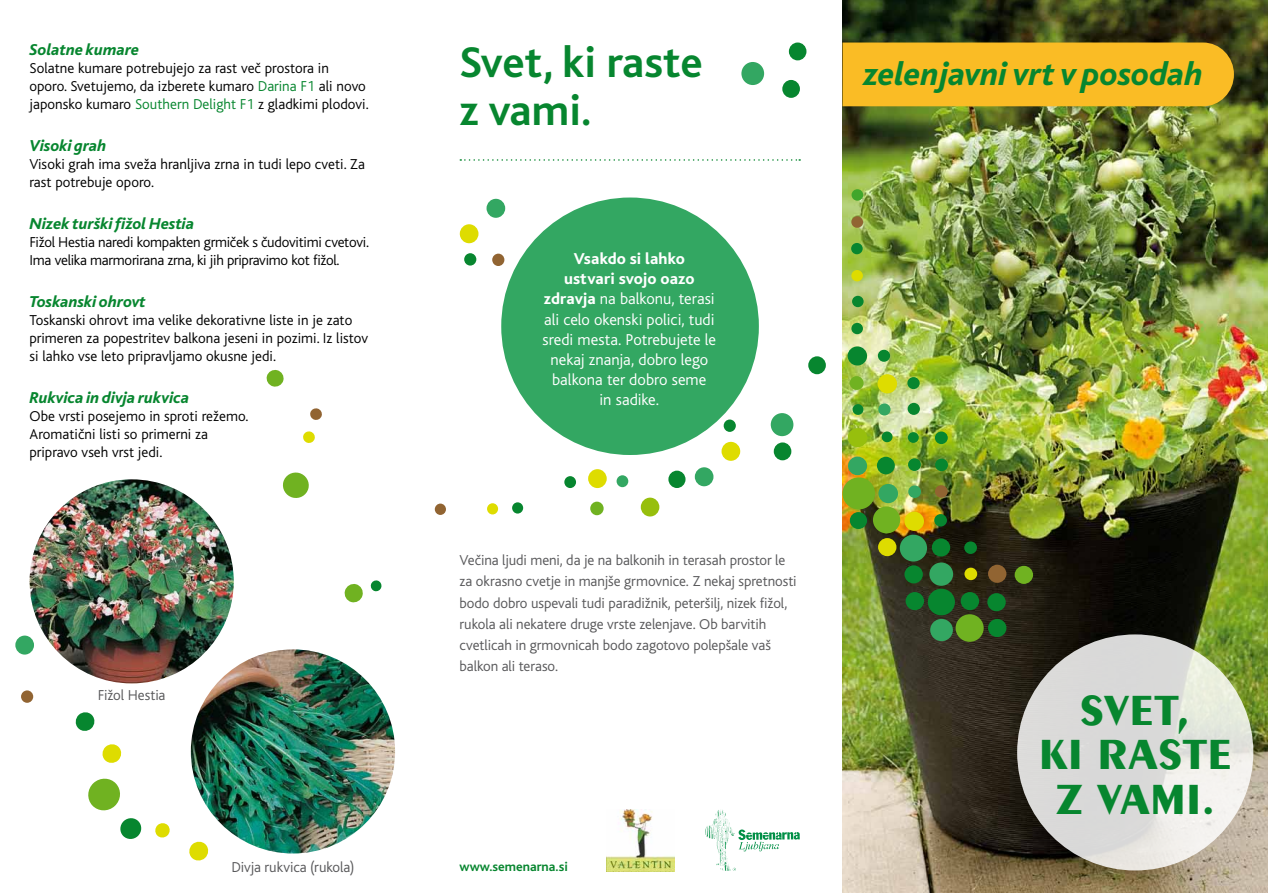
<style>
.page{position:relative;width:1268px;height:893px;background:#fff}
.page>*{position:absolute;margin:0;border:0;box-sizing:border-box;transform-origin:0 0}
.t1{font:700 45px/48px "Bliss CE";color:#07862f}
.t2{font:700 45px/44.2px "SS Peignot";color:#07862f;text-align:center}
.t3{font:italic 800 33.75px "Bliss CE";color:#07862f}
.t4{font:300 16.5px/20.1px "Bliss CE";color:#fff;text-align:center}
.t5{font:italic 800 16.5px "Bliss CE";color:#07862f}
.t6{font:300 15px/18px "Bliss CE";color:#000}
.t7{font:300 15px/21px "Bliss CE";letter-spacing:-.005em;color:#58585a}
.t8{font:300 15px/18px "Bliss CE";letter-spacing:-.02em;color:#000}
.t9{font:700 13.5px "Bliss CE";color:#07862f}
.s1{color:#07862f}
.s2{font-weight:800}
</style>
<div class="page">
<img style="left:842px;top:0;width:425px;height:893px">
<div style="left:842px;top:43px;width:391px;height:63px;background:#fabc25"></div>
<div style="left:847px;top:346px;width:20px;height:20px;background:#07862f;border-radius:50%"></div>
<div style="left:877px;top:374px;width:20px;height:19px;background:#dedc00;border-radius:50%"></div>
<div style="left:847px;top:428px;width:20px;height:19px;background:#97bf0d;border-radius:50%"></div>
<div style="left:849px;top:376px;width:14px;height:14px;background:#70b221;border-radius:50%"></div>
<div style="left:907px;top:377px;width:12px;height:12px;background:#07862f;border-radius:50%"></div>
<div style="left:877px;top:350px;width:13px;height:12px;background:#07862f;border-radius:50%"></div>
<div style="left:878px;top:403px;width:12px;height:13px;background:#33a762;border-radius:50%"></div>
<div style="left:907px;top:403px;width:12px;height:12px;background:#07862f;border-radius:50%"></div>
<div style="left:852px;top:404px;width:11px;height:11px;background:#07862f;border-radius:50%"></div>
<div style="left:881px;top:431px;width:11px;height:11px;background:#07862f;border-radius:50%"></div>
<div style="left:907px;top:432px;width:11px;height:11px;background:#07862f;border-radius:50%"></div>
<div style="left:987px;top:593px;width:18px;height:18px;background:#07862f;border-radius:50%"></div>
<div style="left:987px;top:619px;width:19px;height:18px;background:#07862f;border-radius:50%"></div>
<div style="left:960px;top:592px;width:19px;height:18px;background:#07862f;border-radius:50%"></div>
<div style="left:905px;top:592px;width:19px;height:18px;background:#07862f;border-radius:50%"></div>
<div style="left:929px;top:619px;width:23px;height:22px;background:#33a762;border-radius:50%"></div>
<div style="left:927px;top:588px;width:27px;height:27px;background:#07862f;border-radius:50%"></div>
<div style="left:955px;top:614px;width:28px;height:28px;background:#70b221;border-radius:50%"></div>
<div style="left:842px;top:477px;width:33px;height:33px;background:#70b221;border-radius:50%"></div>
<div style="left:872px;top:506px;width:28px;height:27px;background:#70b221;border-radius:50%"></div>
<div style="left:899px;top:534px;width:28px;height:28px;background:#33a762;border-radius:50%"></div>
<div style="left:929px;top:562px;width:24px;height:24px;background:#33a762;border-radius:50%"></div>
<div style="left:878px;top:484px;width:20px;height:19px;background:#33a762;border-radius:50%"></div>
<div style="left:904px;top:511px;width:19px;height:20px;background:#dedc00;border-radius:50%"></div>
<div style="left:849px;top:512px;width:18px;height:17px;background:#07862f;border-radius:50%"></div>
<div style="left:877px;top:538px;width:19px;height:18px;background:#dedc00;border-radius:50%"></div>
<div style="left:931px;top:538px;width:19px;height:19px;background:#07862f;border-radius:50%"></div>
<div style="left:904px;top:565px;width:18px;height:19px;background:#07862f;border-radius:50%"></div>
<div style="left:987px;top:565px;width:19px;height:18px;background:#916432;border-radius:50%"></div>
<div style="left:1014px;top:566px;width:18px;height:18px;background:#70b221;border-radius:50%"></div>
<div style="left:908px;top:485px;width:12px;height:13px;background:#33a762;border-radius:50%"></div>
<div style="left:934px;top:485px;width:13px;height:13px;background:#916432;border-radius:50%"></div>
<div style="left:934px;top:514px;width:12px;height:13px;background:#07862f;border-radius:50%"></div>
<svg style="left:963px;top:541px;width:13px;height:13px"></svg>
<div style="left:964px;top:568px;width:13px;height:12px;background:#dedc00;border-radius:50%"></div>
<div style="left:847px;top:456px;width:20px;height:19px;background:#33a762;border-radius:50%"></div>
<div style="left:934px;top:431px;width:13px;height:13px;background:#07862f;border-radius:50%"></div>
<div style="left:934px;top:458px;width:13px;height:13px;background:#07862f;border-radius:50%"></div>
<div style="left:907px;top:458px;width:13px;height:13px;background:#07862f;border-radius:50%"></div>
<div style="left:876px;top:457px;width:18px;height:17px;background:#07862f;border-radius:50%"></div>
<div style="left:850px;top:243px;width:12px;height:11px;background:#07862f;border-radius:50%"></div>
<div style="left:851px;top:270px;width:11px;height:11px;background:#dedc00;border-radius:50%"></div>
<div style="left:851px;top:323px;width:11px;height:11px;background:#07862f;border-radius:50%"></div>
<div style="left:851px;top:296px;width:12px;height:11px;background:#07862f;border-radius:50%"></div>
<div style="left:851px;top:189px;width:12px;height:12px;background:#41a62b;border-radius:50%"></div>
<div style="left:851px;top:216px;width:11px;height:12px;background:#916432;border-radius:50%"></div>
<svg style="left:460px;top:159px;width:340px;height:2px"></svg>
<img style="left:606px;top:810px;width:68px;height:62px">
<div style="left:588px;top:469px;width:18px;height:19px;background:#dedc00;border-radius:50%"></div>
<div style="left:640px;top:497px;width:19px;height:20px;background:#97bf0d;border-radius:50%"></div>
<div style="left:590px;top:502px;width:13px;height:13px;background:#70b221;border-radius:50%"></div>
<div style="left:564px;top:476px;width:12px;height:12px;background:#07862f;border-radius:50%"></div>
<div style="left:616px;top:475px;width:12px;height:12px;background:#33a762;border-radius:50%"></div>
<div style="left:808px;top:356px;width:17px;height:18px;background:#07862f;border-radius:50%"></div>
<div style="left:770px;top:413px;width:23px;height:23px;background:#33a762;border-radius:50%"></div>
<div style="left:694px;top:467px;width:19px;height:19px;background:#33a762;border-radius:50%"></div>
<div style="left:721px;top:442px;width:19px;height:19px;background:#dedc00;border-radius:50%"></div>
<div style="left:773px;top:442px;width:18px;height:18px;background:#07862f;border-radius:50%"></div>
<div style="left:723px;top:419px;width:12px;height:13px;background:#07862f;border-radius:50%"></div>
<div style="left:668px;top:471px;width:17px;height:17px;background:#07862f;border-radius:50%"></div>
<div style="left:487px;top:503px;width:11px;height:11px;background:#dedc00;border-radius:50%"></div>
<div style="left:512px;top:502px;width:11px;height:12px;background:#07862f;border-radius:50%"></div>
<div style="left:434px;top:503px;width:12px;height:12px;background:#916432;border-radius:50%"></div>
<div style="left:501px;top:198px;width:257px;height:257px;background:#33a762;border-radius:50%"></div>
<div style="left:782px;top:80px;width:17px;height:18px;background:#07862f;border-radius:50%"></div>
<div style="left:741px;top:62px;width:23px;height:23px;background:#33a762;border-radius:50%"></div>
<div style="left:788px;top:42px;width:18px;height:18px;background:#07862f;border-radius:50%"></div>
<div style="left:486px;top:199px;width:19px;height:19px;background:#33a762;border-radius:50%"></div>
<div style="left:459px;top:224px;width:19px;height:19px;background:#dedc00;border-radius:50%"></div>
<div style="left:492px;top:254px;width:12px;height:12px;background:#916432;border-radius:50%"></div>
<div style="left:464px;top:253px;width:12px;height:13px;background:#07862f;border-radius:50%"></div>
<svg style="left:705px;top:810px;width:94px;height:61px"></svg>
<svg style="left:1016px;top:634px;width:236px;height:236px;background:#ddddda"></svg>
<svg style="left:88px;top:778px;width:54px;height:61px"></svg>
<svg style="left:155px;top:823px;width:15px;height:15px"></svg>
<svg style="left:102px;top:744px;width:20px;height:19px"></svg>
<svg style="left:75px;top:712px;width:20px;height:19px"></svg>
<svg style="left:189px;top:841px;width:20px;height:20px"></svg>
<img style="left:191px;top:649px;width:204px;height:204px;border-radius:102px">
<img style="left:30px;top:479px;width:204px;height:204px;border-radius:102px">
<svg style="left:282px;top:472px;width:27px;height:26px"></svg>
<svg style="left:266px;top:369px;width:18px;height:18px"></svg>
<svg style="left:310px;top:408px;width:12px;height:12px"></svg>
<svg style="left:303px;top:431px;width:12px;height:12px"></svg>
<div style="left:15px;top:635px;width:19px;height:20px;background:#33a762;border-radius:50%"></div>
<div style="left:21px;top:690px;width:12px;height:13px;background:#916432;border-radius:50%"></div>
<svg style="left:344px;top:584px;width:19px;height:19px"></svg>
<svg style="left:370px;top:580px;width:12px;height:12px"></svg>
<p class="t5" style="left:30px;top:41px;width:111px">Solatne kumare</p>
<p class="t6" style="left:30px;top:59px;width:340px">Solatne kumare potrebujejo za rast več prostora in oporo. Svetujemo, da izberete kumaro <span class="s1">Darina F1</span> ali novo japonsko kumaro <span class="s1">Southern Delight F1</span> z gladkimi plodovi.</p>
<p class="t5" style="left:30px;top:137px;width:78px">Visoki grah</p>
<p class="t6" style="left:30px;top:155px;width:337px">Visoki grah ima sveža hranljiva zrna in tudi lepo cveti. Za rast potrebuje oporo.</p>
<p class="t5" style="left:30px;top:215px;width:166px">Nizek turški fižol Hestia</p>
<p class="t8" style="left:30px;top:233px;width:341px">Fižol Hestia naredi kompakten grmiček s čudovitimi cvetovi.<br>Ima velika marmorirana zrna, ki jih pripravimo kot fižol.</p>
<p class="t5" style="left:30px;top:293px;width:118px">Toskanski ohrovt</p>
<p class="t6" style="left:30px;top:311px;width:340px">Toskanski ohrovt ima velike dekorativne liste in je zato primeren za popestritev balkona jeseni in pozimi. Iz listov si lahko vse leto pripravljamo okusne jedi.</p>
<p class="t5" style="left:30px;top:389px;width:161px">Rukvica in divja rukvica</p>
<p class="t6" style="left:30px;top:407px;width:220px">Obe vrsti posejemo in sproti režemo.<br>Aromatični listi so primerni za pripravo vseh vrst jedi.</p>
<h1 class="t1" style="left:459px;top:39px;width:245px">Svet, ki raste z vami.</h1>
<p class="t4" style="left:542px;top:249px;width:175px"><span class="s2">Vsakdo si lahko<br>ustvari svojo oazo zdravja</span> na balkonu, terasi ali celo okenski polici, tudi sredi mesta. Potrebujete le nekaj znanja, dobro lego balkona ter dobro seme<br>in sadike.</p>
<h2 class="t3" style="left:863px;top:56px;width:341px">zelenjavni vrt v posodah</h2>
<p class="t7" style="left:459px;top:550px;width:338px">Večina ljudi meni, da je na balkonih in terasah prostor le za okrasno cvetje in manjše grmovnice. Z nekaj spretnosti bodo dobro uspevali tudi paradižnik, peteršilj, nizek fižol, rukola ali nekatere druge vrste zelenjave. Ob barvitih cvetlicah in grmovnicah bodo zagotovo polepšale vaš balkon ali teraso.</p>
<p class="t7" style="left:98px;top:685px;width:69px">Fižol Hestia</p>
<h1 class="t2" style="left:1038px;top:688px;width:195px">SVET,<br>KI RASTE<br>Z VAMI.</h1>
<p class="t7" style="left:231px;top:856px;width:125px">Divja rukvica (rukola)</p>
<p class="t9" style="left:459px;top:859px;width:110px">www.semenarna.si</p>
</div>
